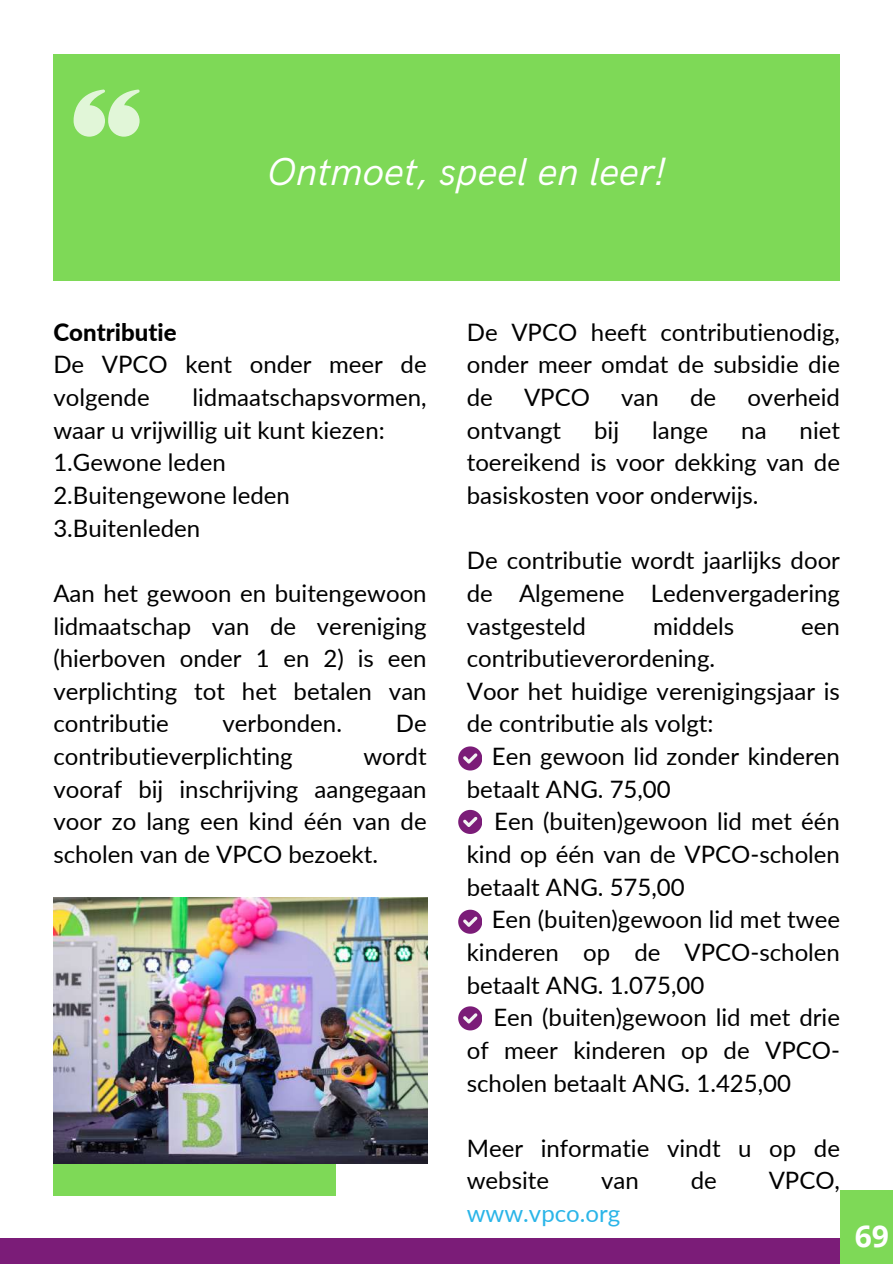
<style>
.page{position:relative;width:893px;height:1264px;background:#fff}
.page>*{position:absolute;margin:0;border:0;box-sizing:border-box;transform-origin:0 0}
.t1{font:italic 39px "HK Grotesk";color:#fff}
.t2{font:700 30px "Open Sans";color:#fff}
.t3{font:24px/32.7px "Lato";color:#000;text-align:justify}
.t4{font:24px "Lato";color:#2bb5e8}
.t5{font:800 24px "Lato";color:#000}
</style>
<div class="page">
<div style="left:53px;top:54px;width:786px;height:227px;background:#7ed957"></div>
<svg style="left:74px;top:89px;width:66px;height:48px"></svg>
<div style="left:0;top:1238px;width:892px;height:25px;background:#7b1c78"></div>
<div style="left:840px;top:1190px;width:52px;height:73px;background:#7ed957"></div>
<div style="left:53px;top:1130px;width:282px;height:65px;background:#7ed957"></div>
<img style="left:53px;top:897px;width:374px;height:266px">
<svg style="left:458px;top:909px;width:24px;height:24px"></svg>
<svg style="left:458px;top:810px;width:24px;height:23px"></svg>
<svg style="left:458px;top:746px;width:24px;height:24px"></svg>
<svg style="left:458px;top:1006px;width:24px;height:23px"></svg>
<h1 class="t1" style="left:267px;top:150px;width:401px">Ontmoet, speel en leer!</h1>
<p class="t5" style="left:53px;top:317px;width:125px">Contributie</p>
<p class="t3" style="left:53px;top:348px;width:375px">De VPCO kent onder meer de volgende</p>
<p class="t3" style="left:53px;top:380px;width:375px;text-align:left;text-indent:139px">lidmaatschapsvormen, waar u vrijwillig uit kunt kiezen:<br>1.Gewone leden<br>2.Buitengewone leden<br>3.Buitenleden</p>
<p class="t3" style="left:53px;top:576px;width:375px">Aan het gewoon en buitengewoon lidmaatschap van de vereniging (hierboven onder 1 en 2) is een verplichting tot het betalen van contributie</p>
<p class="t3" style="left:222px;top:706px;width:121px">verbonden.</p>
<p class="t3" style="left:396px;top:706px;width:32px">De</p>
<p class="t3" style="left:53px;top:739px;width:241px">contributieverplichting</p>
<p class="t3" style="left:53px;top:739px;width:375px;text-indent:310px">wordt vooraf bij inschrijving aangegaan voor zo lang een kind één van de scholen van de VPCO bezoekt.</p>
<p class="t3" style="left:466px;top:315px;width:375px">De VPCO heeft contributienodig, onder meer omdat de subsidie die de</p>
<p class="t3" style="left:524px;top:380px;width:67px">VPCO</p>
<p class="t3" style="left:621px;top:380px;width:39px">van</p>
<p class="t3" style="left:690px;top:380px;width:28px">de</p>
<p class="t3" style="left:747px;top:380px;width:94px">overheid</p>
<p class="t3" style="left:466px;top:413px;width:96px">ontvangt</p>
<p class="t3" style="left:594px;top:413px;width:26px">bij</p>
<p class="t3" style="left:652px;top:413px;width:58px">lange</p>
<p class="t3" style="left:741px;top:413px;width:27px">na</p>
<p class="t3" style="left:466px;top:413px;width:375px;text-indent:333px">niet toereikend is voor dekking van de basiskosten voor onderwijs.</p>
<p class="t3" style="left:466px;top:543px;width:375px">De contributie wordt jaarlijks door de Algemene Ledenvergadering vastgesteld</p>
<p class="t3" style="left:653px;top:609px;width:83px">middels</p>
<p class="t3" style="left:801px;top:609px;width:40px">een</p>
<p class="t3" style="left:466px;top:641px;width:375px;text-align:left">contributieverordening.<br>Voor het huidige verenigingsjaar is de contributie als volgt:</p>
<p class="t3" style="left:466px;top:739px;width:375px;text-indent:25px">Een gewoon lid zonder kinderen betaalt ANG. 75,00</p>
<p class="t3" style="left:466px;top:804px;width:375px;text-indent:27px">Een (buiten)gewoon lid met één kind op één van de VPCO-scholen betaalt ANG. 575,00</p>
<p class="t3" style="left:466px;top:902px;width:375px;text-indent:25px">Een (buiten)gewoon lid met twee kinderen op de VPCO-scholen betaalt ANG. 1.075,00</p>
<p class="t3" style="left:466px;top:1000px;width:375px;text-indent:27px">Een (buiten)gewoon lid met drie of meer kinderen op de VPCO&shy;scholen betaalt ANG. 1.425,00</p>
<p class="t3" style="left:466px;top:1131px;width:375px">Meer informatie vindt u op de website</p>
<p class="t3" style="left:601px;top:1163px;width:39px">van</p>
<p class="t3" style="left:690px;top:1163px;width:28px">de</p>
<p class="t3" style="left:768px;top:1163px;width:73px">VPCO,</p>
<p class="t4" style="left:466px;top:1198px;width:155px">www.vpco.org</p>
<p class="t2" style="left:854px;top:1214px;width:36px">69</p>
</div>
